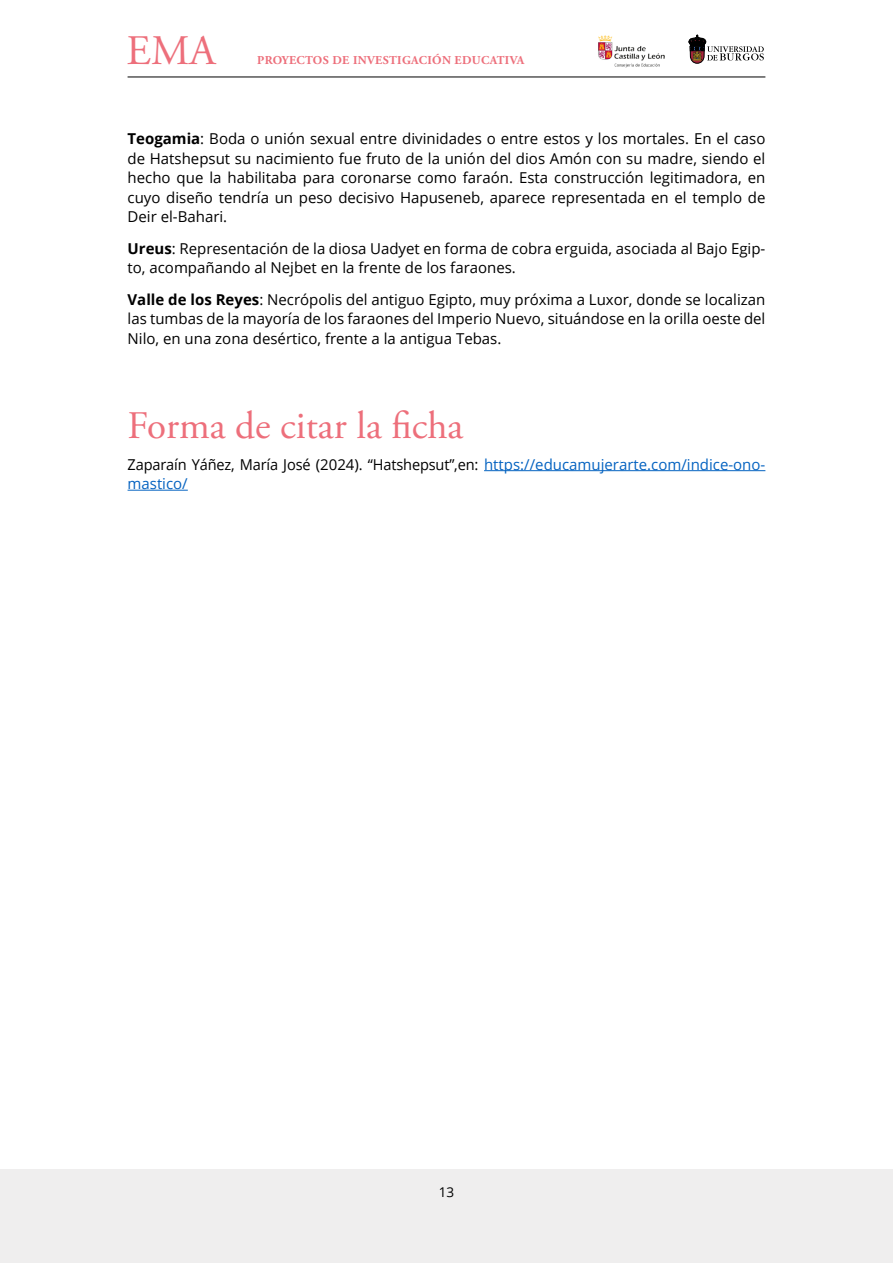
<style>
.page{position:relative;width:893px;height:1263px;background:#fff}
.page>*{position:absolute;margin:0;border:0;box-sizing:border-box;transform-origin:0 0}
.t1{font:42px "Adobe Garamond Pro";color:#ed6f7b}
.t2{font:39px "Adobe Garamond Pro";color:#ed6f7b}
.t3{font:15px/19.5px "Open Sans";color:#000;text-align:justify}
.t4{font:13.5px "Open Sans";color:#000}
.t5{font:700 12px "Adobe Garamond Pro";letter-spacing:.03em;color:#ed6f7b}
.s1{font-weight:700}
.s2{color:#0563c1}
</style>
<div class="page">
<div style="left:0;top:1169px;width:893px;height:94px;background:#efeeee"></div>
<svg style="left:689px;top:35px;width:75px;height:28px"></svg>
<img style="left:598px;top:35px;width:67px;height:33px">
<hr style="left:128px;top:77px;width:637px;height:1px;background:#000">
<hr style="left:484px;top:470px;width:281px;height:1px;background:#0563c1">
<hr style="left:128px;top:490px;width:60px;height:1px;background:#0563c1">
<h1 class="t1" style="left:126px;top:26px;width:90px">EMA</h1>
<p class="t5" style="left:257px;top:53px;width:269px">PROYECTOS DE INVESTIGACIÓN EDUCATIVA</p>
<p class="t3" style="left:128px;top:128px;width:639px"><span class="s1">Teogamia</span>: Boda o unión sexual entre divinidades o entre estos y los mortales. En el caso de Hatshepsut su nacimiento fue fruto de la unión del dios Amón con su madre, siendo el hecho que la habilitaba para coronarse como faraón. Esta construcción legitimadora, en cuyo diseño tendría un peso decisivo Hapuseneb, aparece representada en el templo de Deir el-Bahari.</p>
<p class="t3" style="left:128px;top:238px;width:639px"><span class="s1">Ureus</span>: Representación de la diosa Uadyet en forma de cobra erguida, asociada al Bajo Egip&shy;to, acompañando al Nejbet en la frente de los faraones.</p>
<p class="t3" style="left:128px;top:289px;width:639px"><span class="s1">Valle de los Reyes</span>: Necrópolis del antiguo Egipto, muy próxima a Luxor, donde se localizan las tumbas de la mayoría de los faraones del Imperio Nuevo, situándose en la orilla oeste del Nilo, en una zona desértico, frente a la antigua Tebas.</p>
<h2 class="t2" style="left:128px;top:402px;width:337px">Forma de citar la ficha</h2>
<p class="t3" style="left:128px;top:454px;width:639px">Zaparaín Yáñez, María José (2024). “Hatshepsut”,en: <span class="s2">https://educamujerarte.com/indice-ono&shy;mastico/</span></p>
<p class="t4" style="left:439px;top:1182px;width:17px">13</p>
</div>
